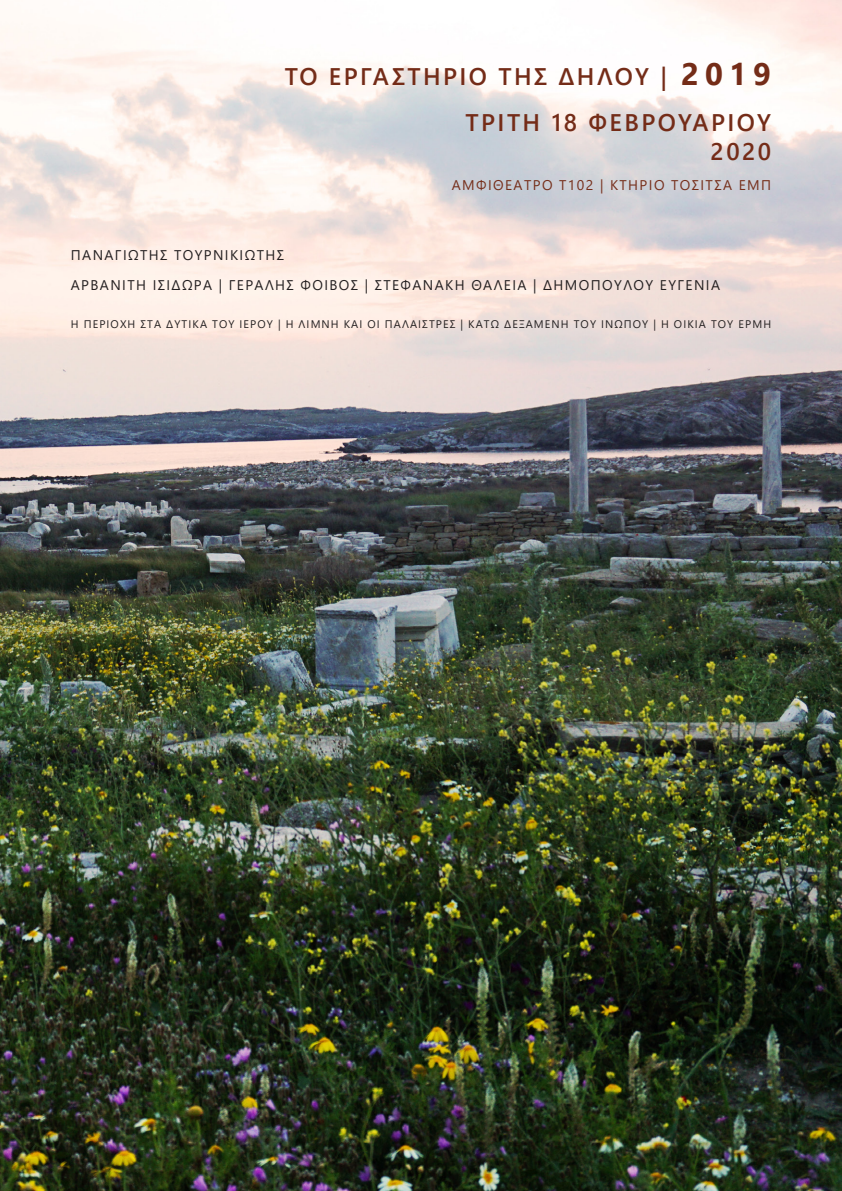
<style>
.page{position:relative;width:842px;height:1191px;background:#fff}
.page>*{position:absolute;margin:0;border:0;box-sizing:border-box;transform-origin:0 0}
.ΤΙΤΛΟΣ{font:600 24px/28.8px "Segoe UI";letter-spacing:.1em;color:#742c18;text-align:right}
.NAMES{font:14px "Segoe UI";letter-spacing:.1em;color:#231f20}
.ΗΜΕΡΟΜΗΝΙΑ{font:14px "Segoe UI";letter-spacing:.1em;color:#752e1a}
.NAMES-2{font:11px "Segoe UI";letter-spacing:.1em;color:#231f20}
.s1{font-weight:700;font-size:31px}
</style>
<div class="page">
<img style="left:0;top:0;width:842px;height:1191px">
<p class="ΤΙΤΛΟΣ" style="left:285px;top:60px;width:488px">ΤΟ ΕΡΓΑΣΤΗΡΙΟ ΤΗΣ ΔΗΛΟΥ | <span class="s1">2019</span></p>
<p class="ΤΙΤΛΟΣ" style="left:465px;top:106px;width:307px">ΤΡΙΤΗ 18 ΦΕΒΡΟΥΑΡΙΟΥ<br>2020</p>
<p class="ΗΜΕΡΟΜΗΝΙΑ" style="left:452px;top:172px;width:321px">ΑΜΦΙΘΕΑΤΡΟ Τ102 | ΚΤΗΡΙΟ ΤΟΣΙΤΣΑ ΕΜΠ</p>
<p class="NAMES" style="left:71px;top:241px;width:215px">ΠΑΝΑΓΙΩΤΗΣ ΤΟΥΡΝΙΚΙΩΤΗΣ</p>
<p class="NAMES" style="left:71px;top:271px;width:651px">ΑΡΒΑΝΙΤΗ ΙΣΙΔΩΡΑ | ΓΕΡΑΛΗΣ ΦΟΙΒΟΣ | ΣΤΕΦΑΝΑΚΗ ΘΑΛΕΙΑ | ΔΗΜΟΠΟΥΛΟΥ ΕΥΓΕΝΙΑ</p>
<p class="NAMES-2" style="left:71px;top:314px;width:702px">Η ΠΕΡΙΟΧΗ ΣΤΑ ΔΥΤΙΚΑ ΤΟΥ ΙΕΡΟΥ | Η ΛΙΜΝΗ ΚΑΙ ΟΙ ΠΑΛΑΙΣΤΡΕΣ | ΚΑΤΩ ΔΕΞΑΜΕΝΗ ΤΟΥ ΙΝΩΠΟΥ | Η ΟΙΚΙΑ ΤΟΥ ΕΡΜΗ</p>
</div>
